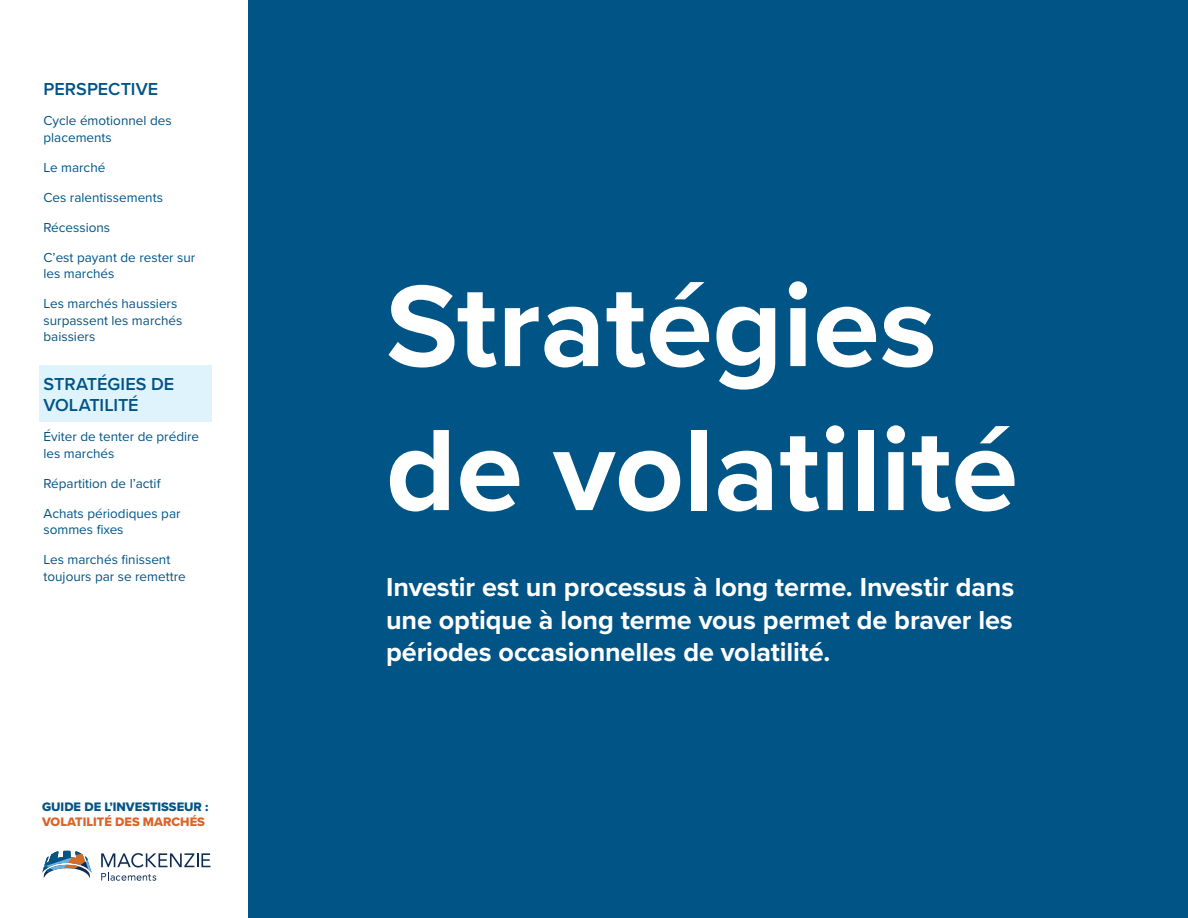
<style>
.page{position:relative;width:1188px;height:918px;background:#005486}
.page>*{position:absolute;margin:0;border:0;box-sizing:border-box;transform-origin:0 0}
.t1{font:700 120px/144px "Proxima Nova";color:#fff}
.t2{font:700 27px/32.4px "Proxima Nova";letter-spacing:-.005em;color:#fff;text-align:justify}
.t3{font:600 18px/21.6px "Proxima Nova";color:#005486}
.Nav_text{font:13.5px/16.5px "Proxima Nova";color:#005486}
.t4{font:12.75px "Proxima Nova Extrabld";color:#005486}
.t5{font:12.75px "Proxima Nova Extrabld";color:#da6327}
</style>
<div class="page">
<div style="left:0;top:0;width:248px;height:918px;background:#fff"></div>
<div style="left:39px;top:365px;width:172px;height:57px;background:#dff3fd"></div>
<svg style="left:42px;top:851px;width:50px;height:27px"></svg>
<svg style="left:101px;top:853px;width:109px;height:28px"></svg>
<h3 class="t3" style="left:44px;top:78px;width:116px">PERSPECTIVE</h3>
<p class="Nav_text" style="left:44px;top:112px;width:130px">Cycle émotionnel des placements</p>
<p class="Nav_text" style="left:44px;top:158px;width:63px">Le marché</p>
<p class="Nav_text" style="left:44px;top:188px;width:121px">Ces ralentissements</p>
<p class="Nav_text" style="left:44px;top:218px;width:68px">Récessions</p>
<p class="Nav_text" style="left:44px;top:248px;width:153px">C’est payant de rester sur les marchés</p>
<p class="Nav_text" style="left:44px;top:295px;width:140px">Les marchés haussiers surpassent les marchés baissiers</p>
<h3 class="t3" style="left:44px;top:373px;width:132px">STRATÉGIES DE<br>VOLATILITÉ</h3>
<p class="Nav_text" style="left:44px;top:428px;width:157px">Éviter de tenter de prédire les marchés</p>
<p class="Nav_text" style="left:44px;top:475px;width:118px">Répartition de l’actif</p>
<p class="Nav_text" style="left:44px;top:505px;width:139px">Achats périodiques par sommes fixes</p>
<p class="Nav_text" style="left:44px;top:551px;width:144px">Les marchés finissent toujours par se remettre</p>
<p class="t4" style="left:42px;top:797px;width:168px">GUIDE DE L’INVESTISSEUR :</p>
<p class="t5" style="left:42px;top:813px;width:164px">VOLATILITÉ DES MARCHÉS</p>
<h1 class="t1" style="left:386px;top:251px;width:633px">Stratégies de volatilité</h1>
<h2 class="t2" style="left:386px;top:571px;width:630px">Investir est un processus à long terme. Investir dans une optique à long terme vous permet de braver les périodes occasionnelles de volatilité.</h2>
</div>
